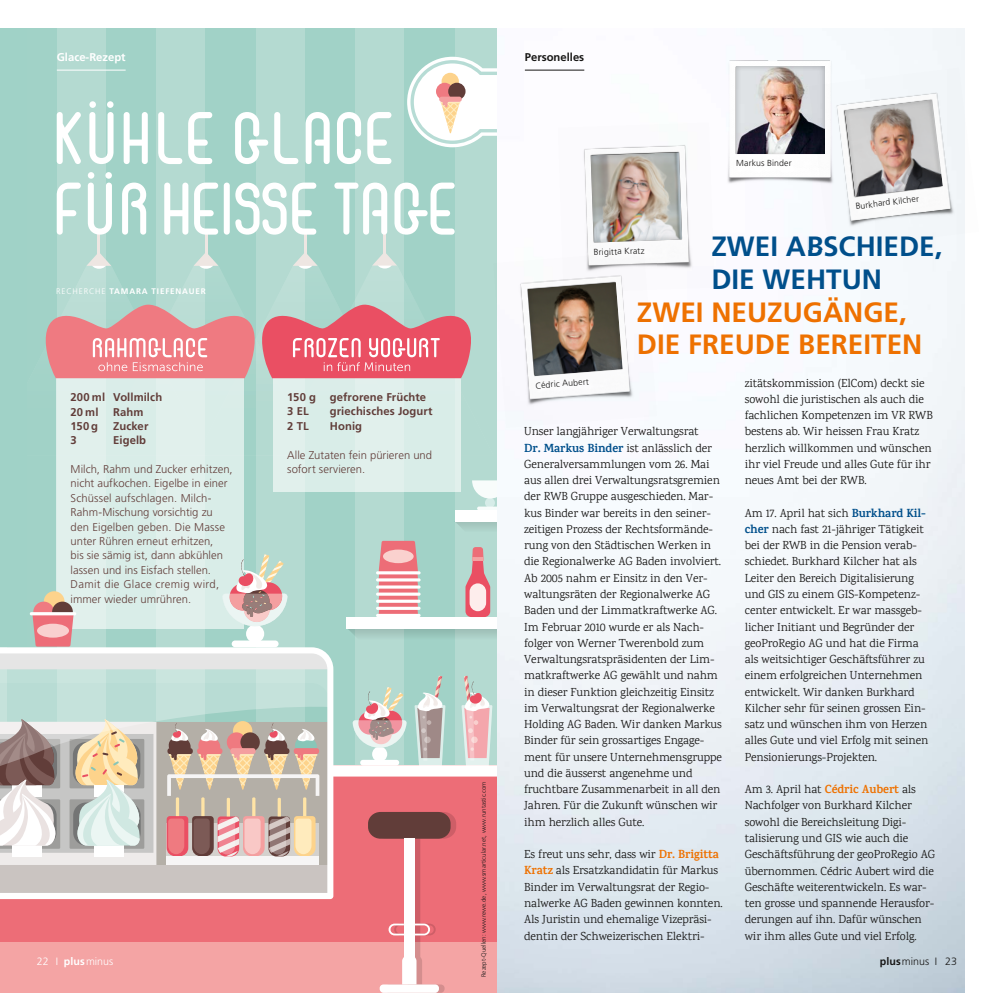
<style>
.page{position:relative;width:993px;height:993px;background:#fff}
.page>*{position:absolute;margin:0;border:0;box-sizing:border-box;transform-origin:0 0}
.t1{font:700 27.88px/32.9px "Frutiger";color:#ee7100}
.t2{font:700 27.88px/32.9px "Frutiger";color:#004f8b}
.t3{font:11.88px/16.2px "Karma";letter-spacing:-.005em;color:#181716}
.t4{font:300 11.25px/14.4px "Frutiger";letter-spacing:.005em;color:#613d39}
.t5{font:700 11.25px/14.4px "Frutiger";letter-spacing:.01em;color:#613d39}
.t6{font:700 11.25px "Frutiger";color:#fff}
.t7{font:700 11.25px "Frutiger";color:#181716}
.t8{font:300 10.62px "Frutiger";color:#fff}
.t9{font:300 10.62px "Frutiger";color:#181716}
.t10{font:300 8.75px "Frutiger";letter-spacing:.015em;color:#181716}
.t11{font:700 8.12px "Frutiger";letter-spacing:.1em;color:#fff}
.t12{font:300 6.25px "Frutiger";color:#181716}
.s1{font-weight:300}
.s2{font-weight:700}
.s3{font-weight:700;color:#004f8b}
.s4{font-weight:700;color:#ee7100}
</style>
<div class="page">
<div style="left:304px;top:28px;width:51px;height:795px;background:#a1d2c7"></div>
<div style="left:205px;top:28px;width:50px;height:795px;background:#a1d2c7"></div>
<div style="left:404px;top:28px;width:50px;height:795px;background:#a1d2c7"></div>
<div style="left:105px;top:28px;width:51px;height:795px;background:#a1d2c7"></div>
<div style="left:6px;top:28px;width:51px;height:795px;background:#a1d2c7"></div>
<div style="left:57px;top:28px;width:48px;height:795px;background:#b4dad1"></div>
<div style="left:156px;top:28px;width:49px;height:795px;background:#b4dad1"></div>
<div style="left:255px;top:28px;width:49px;height:795px;background:#b4dad1"></div>
<div style="left:355px;top:28px;width:49px;height:795px;background:#b4dad1"></div>
<div style="left:454px;top:28px;width:42px;height:795px;background:#b4dad1"></div>
<div style="left:485px;top:497px;width:10px;height:10px;background:#d6ece8;border-radius:50%"></div>
<svg style="left:472px;top:480px;width:24px;height:18px"></svg>
<svg style="left:346px;top:506px;width:150px;height:140px"></svg>
<div style="left:469px;top:583px;width:17px;height:28px;background:#fdedec;border-radius:8px"></div>
<hr style="left:98px;top:233px;width:2px;height:24px;background:#eee6e2">
<hr style="left:205px;top:233px;width:2px;height:24px;background:#eee6e2">
<hr style="left:304px;top:233px;width:2px;height:24px;background:#eee6e2">
<hr style="left:383px;top:233px;width:2px;height:24px;background:#eee6e2">
<svg style="left:57px;top:182px;width:397px;height:52px"></svg>
<svg style="left:57px;top:112px;width:334px;height:52px"></svg>
<div style="left:89px;top:101px;width:7px;height:7px;background:#fff;border-radius:50%"></div>
<div style="left:107px;top:101px;width:6px;height:7px;background:#fff;border-radius:50%"></div>
<div style="left:88px;top:172px;width:6px;height:7px;background:#fff;border-radius:50%"></div>
<div style="left:105px;top:172px;width:7px;height:7px;background:#fff;border-radius:50%"></div>
<svg style="left:0;top:669px;width:330px;height:6px;background:#c5e2db"></svg>
<svg style="left:0;top:675px;width:496px;height:317px;background:#d8acaa"></svg>
<div style="left:56px;top:378px;width:188px;height:250px;background:#e1f0ec"></div>
<div style="left:273px;top:378px;width:187px;height:113px;background:#d9ede8"></div>
<svg style="left:45px;top:252px;width:426px;height:203px"></svg>
<svg style="left:407px;top:57px;width:89px;height:90px"></svg>
<svg style="left:0;top:554px;width:330px;height:115px"></svg>
<hr style="left:30px;top:612px;width:46px;height:3px;background:#fff">
<div style="left:37px;top:623px;width:32px;height:14px;background:#f9d0cf;border-radius:50%"></div>
<hr style="left:57px;top:70px;width:69px;height:1px;background:#fff">
<hr style="left:524px;top:70px;width:60px;height:1px;background:#181716">
<div style="left:0;top:28px;width:26px;height:618px;background:#a0d2c7"></div>
<img style="left:716px;top:56px;width:126px;height:134px">
<div style="left:735px;top:65px;width:91px;height:90px;background:#181716;opacity:.28"></div>
<img style="left:571px;top:140px;width:131px;height:139px">
<img style="left:589px;top:151px;width:93px;height:92px">
<img style="left:496px;top:251px;width:160px;height:176px">
<img style="left:508px;top:270px;width:136px;height:144px">
<svg style="left:526px;top:281px;width:97px;height:96px;background:#7b7064"></svg>
<img style="left:808px;top:68px;width:157px;height:182px">
<img style="left:824px;top:87px;width:141px;height:148px">
<svg style="left:843px;top:99px;width:99px;height:99px"></svg>
<p class="t6" style="left:57px;top:51px;width:70px">Glace-Rezept</p>
<p class="t7" style="left:524px;top:51px;width:61px">Personelles</p>
<p class="t11" style="left:56px;top:286px;width:151px"><span class="s1">RECHERCHE</span> TAMARA TIEFENAUER</p>
<p class="t10" style="left:736px;top:158px;width:57px">Markus Binder</p>
<p class="t10" style="left:854px;top:201px;width:65px;rotate:-7deg">Burkhard Kilcher</p>
<h1 class="t2" style="left:711px;top:229px;width:232px">ZWEI ABSCHIEDE,<br>DIE WEHTUN</h1>
<h1 class="t1" style="left:636px;top:295px;width:287px">ZWEI NEUZUGÄNGE,<br>DIE FREUDE BEREITEN</h1>
<p class="t10" style="left:593px;top:247px;width:52px;rotate:-2deg">Brigitta Kratz</p>
<p class="t5" style="left:71px;top:390px;width:93px">200 ml Vollmilch<br>20 ml</p>
<p class="t5" style="left:113px;top:404px;width:32px">Rahm</p>
<p class="t5" style="left:71px;top:418px;width:29px">150 g</p>
<p class="t5" style="left:113px;top:418px;width:37px">Zucker</p>
<p class="t5" style="left:71px;top:433px;width:8px">3</p>
<p class="t5" style="left:113px;top:433px;width:35px">Eigelb</p>
<p class="t4" style="left:71px;top:462px;width:163px">Milch, Rahm und Zucker erhitzen, nicht aufkochen. Eigelbe in einer<br>Schüssel aufschlagen. Milch-<br>Rahm-Mischung vorsichtig zu den Eigelben geben. Die Masse unter Rühren erneut erhitzen,<br>bis sie sämig ist, dann abkühlen lassen und ins Eisfach stellen.<br>Damit die Glace cremig wird, immer wieder umrühren.</p>
<p class="t8" style="left:37px;top:954px;width:78px">22 I <span class="s2">plus</span>minus</p>
<p class="t5" style="left:287px;top:390px;width:140px">150 g gefrorene Früchte<br>3 EL</p>
<p class="t5" style="left:330px;top:404px;width:104px">griechisches Jogurt</p>
<p class="t5" style="left:287px;top:418px;width:23px">2 TL</p>
<p class="t5" style="left:330px;top:418px;width:34px">Honig</p>
<p class="t4" style="left:287px;top:447px;width:146px">Alle Zutaten fein pürieren und sofort servieren.</p>
<p class="t12" style="left:480px;top:976px;width:197px;rotate:-90deg">Rezept-Quellen: www.rewe.de, www.smarticular.net, www.runtastic.com</p>
<p class="t10" style="left:535px;top:380px;width:55px;rotate:-4deg">Cédric Aubert</p>
<p class="t3" style="left:524px;top:423px;width:199px">Unser langjähriger Verwaltungsrat<br><span class="s3">Dr. Markus Binder</span> ist anlässlich der Generalversammlungen vom 26. Mai aus allen drei Verwaltungsratsgremien der RWB Gruppe ausgeschieden. Mar&shy;kus Binder war bereits in den seiner&shy;zeitigen Prozess der Rechtsformände&shy;rung von den Städtischen Werken in die Regionalwerke AG Baden involviert.<br>Ab 2005 nahm er Einsitz in den Ver&shy;waltungsräten der Regionalwerke AG Baden und der Limmatkraftwerke AG.<br>Im Februar 2010 wurde er als Nach&shy;folger von Werner Twerenbold zum Verwaltungsratspräsidenten der Lim&shy;matkraftwerke AG gewählt und nahm in dieser Funktion gleichzeitig Einsitz im Verwaltungsrat der Regionalwerke Holding AG Baden. Wir danken Markus Binder für sein grossartiges Engage&shy;ment für unsere Unternehmensgruppe und die äusserst angenehme und fruchtbare Zusammenarbeit in all den Jahren. Für die Zukunft wünschen wir ihm herzlich alles Gute.</p>
<p class="t3" style="left:524px;top:845px;width:200px">Es freut uns sehr, dass wir <span class="s4">Dr. Brigitta Kratz</span> als Ersatzkandidatin für Markus Binder im Verwaltungsrat der Regio&shy;nalwerke AG Baden gewinnen konnten.<br>Als Juristin und ehemalige Vizepräsi&shy;dentin der Schweizerischen Elektri-</p>
<p class="t3" style="left:744px;top:374px;width:189px">zitätskommission (ElCom) deckt sie sowohl die juristischen als auch die fachlichen Kompetenzen im VR RWB bestens ab. Wir heissen Frau Kratz herzlich willkommen und wünschen ihr viel Freude und alles Gute für ihr neues Amt bei der RWB.</p>
<p class="t3" style="left:744px;top:504px;width:185px">Am 17. April hat sich <span class="s3">Burkhard Kil&shy;cher</span> nach fast 21-jähriger Tätigkeit bei der RWB in die Pension verab&shy;schiedet. Burkhard Kilcher hat als Leiter den Bereich Digitalisierung und GIS zu einem GIS-Kompetenz&shy;center entwickelt. Er war massgeb&shy;licher Initiant und Begründer der geoProRegio AG und hat die Firma als weitsichtiger Geschäftsführer zu einem erfolgreichen Unternehmen entwickelt. Wir danken Burkhard Kilcher sehr für seinen grossen Ein&shy;satz und wünschen ihm von Herzen alles Gute und viel Erfolg mit seinen Pensionierungs-Projekten.</p>
<p class="t3" style="left:744px;top:780px;width:192px">Am 3. April hat <span class="s4">Cédric Aubert</span> als Nachfolger von Burkhard Kilcher sowohl die Bereichsleitung Digi&shy;talisierung und GIS wie auch die Geschäftsführung der geoProRegio AG übernommen. Cédric Aubert wird die Geschäfte weiterentwickeln. Es war&shy;ten grosse und spannende Herausfor&shy;derungen auf ihn. Dafür wünschen wir ihm alles Gute und viel Erfolg.</p>
<p class="t9" style="left:879px;top:954px;width:79px"><span class="s2">plus</span>minus I 23</p>
</div>
